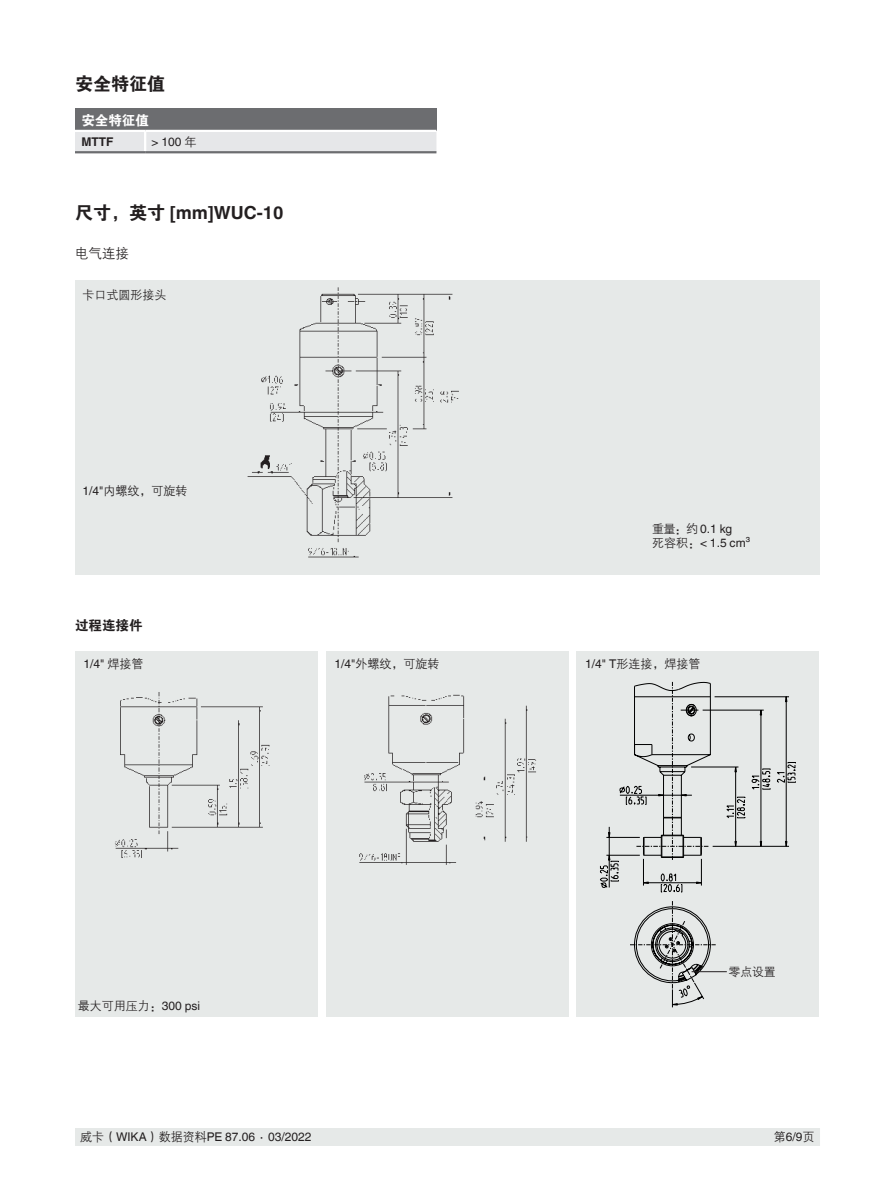
<style>
.page{position:relative;width:893px;height:1188px;background:#fff}
.page>*{position:absolute;margin:0;border:0;box-sizing:border-box;transform-origin:0 0}
.t1{font:700 18px "Helvetica World";color:#231f20}
.t2{font:18px "FZDHTJW GB1 0";color:#231f20}
.t3{font:13.5px "FZDHTJW GB1 0";color:#fff}
.t4{font:13.5px "FZDHTJW GB1 0";color:#231f20}
.t5{font:13.5px "FZZDXJW GB1 0";color:#231f20}
.t6{font:12px/13.5px "Helvetica World";color:#231f20}
.t7{font:12px "FZZDXJW GB1 0";color:#231f20}
.t8{font:700 12px "Helvetica World";color:#231f20}
.s1{font-family:"FZZDXJW GB1 0"}
.s2{font-family:"FZDHTJW GB1 0";font-weight:400}
.s3{font-family:"Helvetica World"}
</style>
<div class="page">
<div style="left:75px;top:108px;width:361px;height:23px;background:#6c6d70"></div>
<div style="left:75px;top:132px;width:361px;height:19px;background:#e6e7e9"></div>
<hr style="left:75px;top:130px;width:70px;height:2px;background:#fff">
<hr style="left:145px;top:130px;width:291px;height:2px;background:#fff">
<hr style="left:75px;top:151px;width:70px;height:2px;background:#6c6d70">
<hr style="left:145px;top:151px;width:291px;height:2px;background:#6c6d70">
<div style="left:75px;top:281px;width:744px;height:294px;background:#e6e9e8"></div>
<div style="left:75px;top:651px;width:242px;height:366px;background:#e6e9e8"></div>
<div style="left:326px;top:651px;width:242px;height:366px;background:#e6e9e8"></div>
<div style="left:577px;top:651px;width:242px;height:366px;background:#e6e9e8"></div>
<img style="left:359px;top:694px;width:178px;height:171px">
<img style="left:115px;top:692px;width:155px;height:166px">
<img style="left:247px;top:287px;width:212px;height:271px">
<svg style="left:600px;top:682px;width:196px;height:323px"></svg>
<hr style="left:692px;top:971px;width:35px;height:1px;background:#231f20">
<div style="left:76px;top:1128px;width:744px;height:17px;background:#e6e9e8"></div>
<h1 class="t2" style="left:75px;top:74px;width:92px">安全特征值</h1>
<p class="t3" style="left:81px;top:112px;width:69px">安全特征值</p>
<p class="t8" style="left:81px;top:135px;width:34px">MTTF</p>
<p class="t6" style="left:152px;top:135px;width:46px">&gt; 100 <span class="s1">年</span></p>
<h1 class="t1" style="left:75px;top:202px;width:210px"><span class="s2">尺寸，英寸</span> [mm]WUC-10</h1>
<p class="t5" style="left:75px;top:246px;width:55px">电气连接</p>
<p class="t7" style="left:82px;top:289px;width:85px">卡口式圆形接头</p>
<p class="t7" style="left:82px;top:484px;width:106px"><span class="s3">1/4"</span>内螺纹，可旋转</p>
<p class="t4" style="left:75px;top:618px;width:69px">过程连接件</p>
<p class="t6" style="left:652px;top:522px;width:100px"><span class="s1">重量：约</span> 0.1 kg<br><span class="s1">死容积：</span>&lt; 1.5 cm³</p>
<p class="t6" style="left:84px;top:657px;width:61px">1/4" <span class="s1">焊接管</span></p>
<p class="t7" style="left:334px;top:658px;width:106px"><span class="s3">1/4"</span>外螺纹，可旋转</p>
<p class="t7" style="left:585px;top:658px;width:117px"><span class="s3">1/4" T</span>形连接，焊接管</p>
<p class="t7" style="left:78px;top:1000px;width:124px">最大可用压力：<span class="s3">300 psi</span></p>
<p class="t7" style="left:729px;top:965px;width:49px">零点设置</p>
<p class="t6" style="left:80px;top:1130px;width:233px"><span class="s1">威卡（</span>WIKA<span class="s1">）数据资料</span>PE 87.06 ∙ 03/2022</p>
<p class="t6" style="left:774px;top:1130px;width:42px"><span class="s1">第</span>6/9<span class="s1">页</span></p>
</div>
